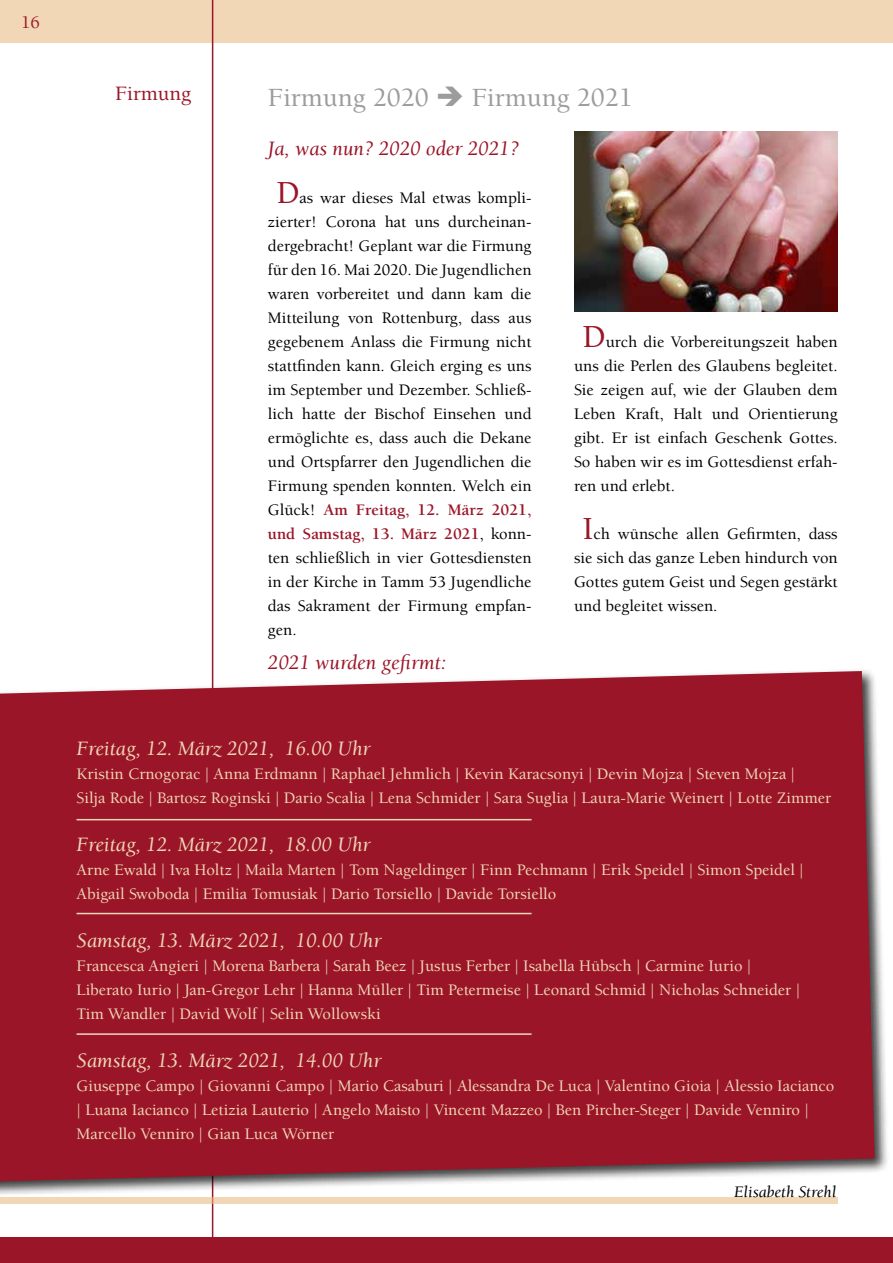
<style>
.page{position:relative;width:893px;height:1263px;background:#fff}
.page>*{position:absolute;margin:0;border:0;box-sizing:border-box;transform-origin:0 0}
.t1{font:500 27px "Berkeley Std";color:#9c9c9d}
.t2{font:italic 21px "Berkeley Std";color:#efd7b8}
.t3{font:italic 21px "Berkeley Std";color:#9b1528}
.t4{font:500 21px "Berkeley Std";color:#9b1528}
.t5{font:500 18px "Berkeley Std";color:#9b1528}
.t6{font:500 16.5px/24px "Berkeley Std";color:#000;text-align:justify}
.t7{font:500 16.5px/24px "Berkeley Std";color:#efd7b8}
.t8{font:italic 16.5px "Berkeley Std";color:#000}
.s1{font-size:33px;color:#9b1528}
.s2{font-weight:700;color:#9b1528}
</style>
<div class="page">
<div style="left:0;top:1237px;width:893px;height:26px;background:#9b1528"></div>
<div style="left:0;top:0;width:893px;height:43px;background:#f2d7b6"></div>
<hr style="left:212px;top:0;width:1px;height:1263px;background:#9b1528">
<div style="left:0;top:668px;width:890px;height:529px;background:#000;opacity:.75"></div>
<div style="left:0;top:671px;width:875px;height:510px;background:#9b1528"></div>
<img style="left:574px;top:132px;width:264px;height:179px">
<hr style="left:77px;top:819px;width:454px;height:1px;background:#efd7b8">
<hr style="left:77px;top:913px;width:454px;height:1px;background:#efd7b8">
<hr style="left:77px;top:1033px;width:454px;height:2px;background:#efd7b8">
<div style="left:0;top:1197px;width:838px;height:6px;background:#f2d7b6"></div>
<p class="t5" style="left:21px;top:13px;width:20px">16</p>
<p class="t4" style="left:115px;top:82px;width:78px">Firmung</p>
<h1 class="t1" style="left:268px;top:83px;width:366px">Firmung 2020 ➔ Firmung 2021</h1>
<p class="t3" style="left:268px;top:137px;width:253px">Ja, was nun? 2020 oder 2021?</p>
<p class="t6" style="left:268px;top:186px;width:265px;text-indent:8px"><span class="s1">D</span>as war dieses Mal etwas kompli&shy;zierter! Corona hat uns durcheinan&shy;dergebracht! Geplant war die Firmung für den 16. Mai 2020. Die Jugendlichen waren vorbereitet und dann kam die Mitteilung von Rottenburg, dass aus gegebenem Anlass die Firmung nicht stattfinden kann. Gleich erging es uns im September und Dezember. Schließ&shy;lich hatte der Bischof Einsehen und ermöglichte es, dass auch die Dekane und Ortspfarrer den Jugendlichen die Firmung spenden konnten. Welch ein Glück! <span class="s2">Am Freitag, 12. März 2021, und Samstag, 13. März 2021</span>, konn&shy;ten schließlich in vier Gottesdiensten in der Kirche in Tamm 53 Jugendliche das Sakrament der Firmung empfan&shy;gen.</p>
<p class="t6" style="left:574px;top:330px;width:265px;text-indent:8px"><span class="s1">D</span>urch die Vorbereitungszeit haben uns die Perlen des Glaubens begleitet.<br>Sie zeigen auf, wie der Glauben dem Leben Kraft, Halt und Orientierung gibt. Er ist einfach Geschenk Gottes.<br>So haben wir es im Gottesdienst erfah&shy;ren und erlebt.</p>
<p class="t6" style="left:574px;top:522px;width:265px;text-indent:8px"><span class="s1">I</span>ch wünsche allen Gefirmten, dass sie sich das ganze Leben hindurch von Gottes gutem Geist und Segen gestärkt und begleitet wissen.</p>
<p class="t3" style="left:268px;top:651px;width:180px">2021 wurden gefirmt:</p>
<p class="t2" style="left:77px;top:737px;width:296px">Freitag, 12. März 2021, 16.00 Uhr</p>
<p class="t7" style="left:77px;top:762px;width:756px">Kristin Crnogorac | Anna Erdmann | Raphael Jehmlich | Kevin Karacsonyi | Devin Mojza | Steven Mojza |<br>Silja Rode | Bartosz Roginski | Dario Scalia | Lena Schmider | Sara Suglia | Laura-Marie Weinert | Lotte Zimmer</p>
<p class="t2" style="left:77px;top:833px;width:296px">Freitag, 12. März 2021, 18.00 Uhr</p>
<p class="t7" style="left:77px;top:858px;width:729px">Arne Ewald | Iva Holtz | Maila Marten | Tom Nageldinger | Finn Pechmann | Erik Speidel | Simon Speidel |<br>Abigail Swoboda | Emilia Tomusiak | Dario Torsiello | Davide Torsiello</p>
<p class="t2" style="left:77px;top:929px;width:306px">Samstag, 13. März 2021, 10.00 Uhr</p>
<p class="t7" style="left:77px;top:954px;width:725px">Francesca Angieri | Morena Barbera | Sarah Beez | Justus Ferber | Isabella Hübsch | Carmine Iurio |<br>Liberato Iurio | Jan-Gregor Lehr | Hanna Müller | Tim Petermeise | Leonard Schmid | Nicholas Schneider |<br>Tim Wandler | David Wolf | Selin Wollowski</p>
<p class="t2" style="left:77px;top:1049px;width:306px">Samstag, 13. März 2021, 14.00 Uhr</p>
<p class="t7" style="left:77px;top:1074px;width:759px">Giuseppe Campo | Giovanni Campo | Mario Casaburi | Alessandra De Luca | Valentino Gioia | Alessio Iacianco | Luana Iacianco | Letizia Lauterio | Angelo Maisto | Vincent Mazzeo | Ben Pircher-Steger | Davide Venniro |<br>Marcello Venniro | Gian Luca Wörner</p>
<p class="t8" style="left:734px;top:1183px;width:104px">Elisabeth Strehl</p>
</div>
